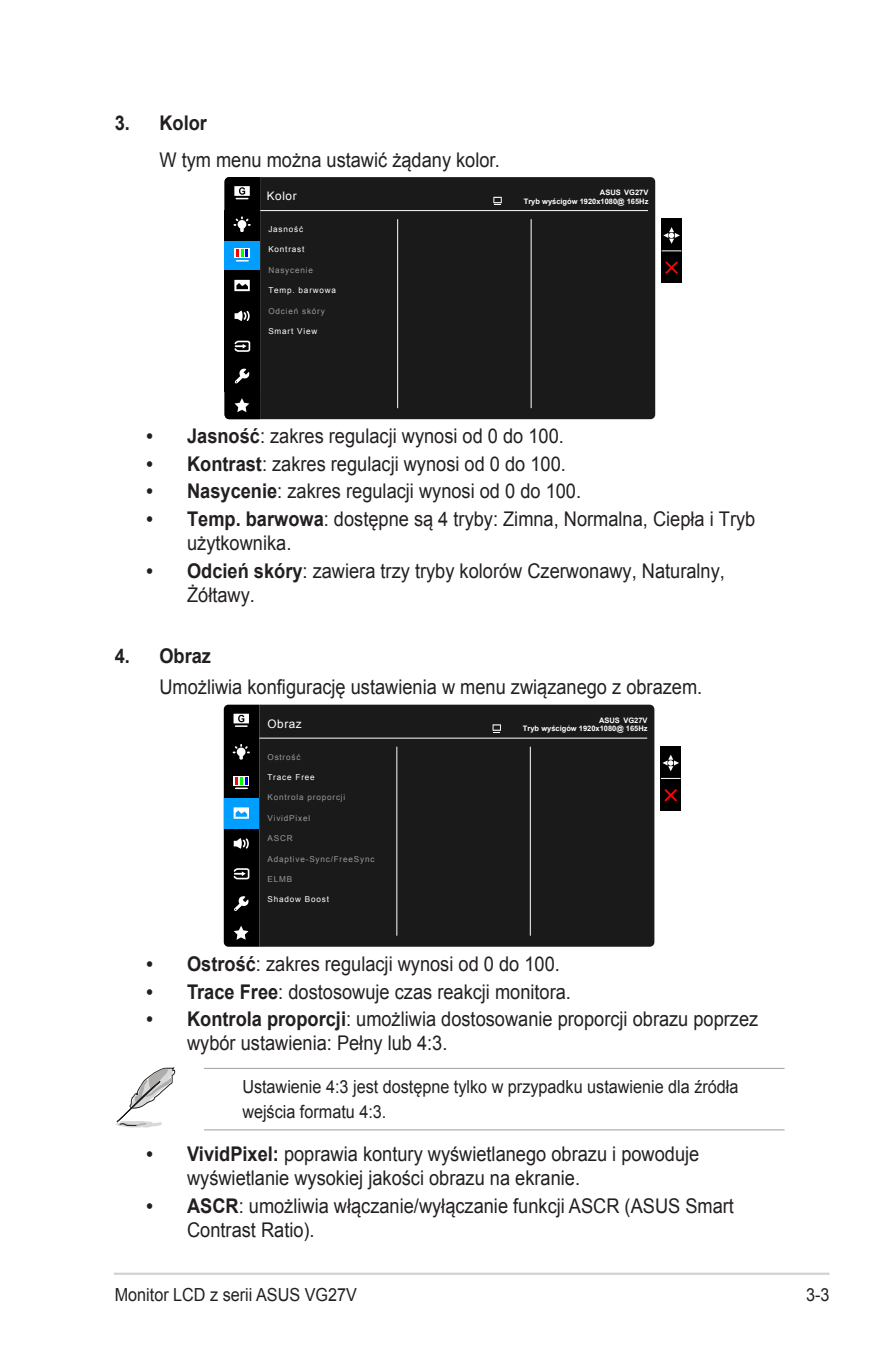
<style>
.page{position:relative;width:893px;height:1346px;background:#fff}
.page>*{position:absolute;margin:0;border:0;box-sizing:border-box;transform-origin:0 0}
.Bulleted_Text{font:20.25px/24.3px "Arial";color:#231f20;scale:.9 1}
.List{font:20.25px "Arial";color:#231f20;scale:.9 1}
.List_Bold{font:700 20.25px "Arial";color:#231f20;scale:.9 1}
.List-2{font:700 20.25px "Arial";color:#231f20;scale:.9 1}
.Message_List{font:18px/24.3px "Arial";color:#231f20;scale:.9 1}
.t1{font:11.7px "Arial";letter-spacing:.05em;color:#fff}
.t2{font:8.1px "Arial";letter-spacing:.1em;color:#999}
.t3{font:8.1px "Arial";letter-spacing:.1em;color:#fff}
.t4{font:700 7.42px/8.8px "Arial";color:#fff;text-align:right}
.s1{font-weight:700}
</style>
<div class="page">
<hr style="left:114px;top:1272px;width:715px;height:3px;background:#d1d2d4">
<hr style="left:204px;top:1068px;width:580px;height:1px;background:#a8a9ad">
<hr style="left:204px;top:1129px;width:580px;height:1px;background:#a8a9ad">
<div style="left:260px;top:177px;width:395px;height:242px;background:#1a1a1a"></div>
<hr style="left:260px;top:210px;width:388px;height:1px;background:#fff">
<hr style="left:397px;top:219px;width:1px;height:189px;background:#fff">
<hr style="left:531px;top:219px;width:1px;height:189px;background:#fff">
<svg style="left:225px;top:177px;width:35px;height:242px;background:#192832"></svg>
<div style="left:661px;top:219px;width:21px;height:64px;background:#000"></div>
<svg style="left:662px;top:250px;width:19px;height:1px"></svg>
<svg style="left:663px;top:227px;width:17px;height:17px"></svg>
<svg style="left:665px;top:261px;width:13px;height:13px"></svg>
<svg style="left:493px;top:197px;width:9px;height:6px"></svg>
<svg style="left:494px;top:198px;width:7px;height:7px"></svg>
<div style="left:259px;top:705px;width:395px;height:242px;background:#1a1a1a"></div>
<hr style="left:259px;top:738px;width:388px;height:1px;background:#fff">
<hr style="left:396px;top:747px;width:1px;height:189px;background:#fff">
<hr style="left:530px;top:747px;width:1px;height:189px;background:#fff">
<svg style="left:224px;top:705px;width:35px;height:242px;background:#192b36"></svg>
<div style="left:661px;top:746px;width:20px;height:65px;background:#000"></div>
<svg style="left:661px;top:778px;width:20px;height:1px"></svg>
<svg style="left:662px;top:754px;width:17px;height:17px"></svg>
<svg style="left:664px;top:789px;width:13px;height:12px"></svg>
<svg style="left:493px;top:724px;width:8px;height:7px"></svg>
<svg style="left:493px;top:725px;width:7px;height:8px"></svg>
<svg style="left:116px;top:1067px;width:59px;height:61px"></svg>
<p class="List_Bold" style="left:115px;top:109px;width:104px">3. Kolor</p>
<p class="List" style="left:159px;top:146px;width:380px">W tym menu można ustawić żądany kolor.</p>
<p class="t1" style="left:267px;top:188px;width:31px">Kolor</p>
<p class="t4" style="left:524px;top:188px;width:126px">ASUS VG27V<br>Tryb wyścigów 1920x1080@ 165Hz</p>
<p class="t3" style="left:268px;top:224px;width:36px">Jasność</p>
<p class="t3" style="left:268px;top:244px;width:38px">Kontrast</p>
<p class="t2" style="left:268px;top:265px;width:46px">Nasycenie</p>
<p class="t3" style="left:268px;top:285px;width:69px">Temp. barwowa</p>
<p class="t2" style="left:268px;top:305px;width:58px">Odcień skóry</p>
<p class="t3" style="left:268px;top:326px;width:51px">Smart View</p>
<p class="Bulleted_Text" style="left:147px;top:424px;width:465px"><span class="s1">• Jasność</span>: zakres regulacji wynosi od 0 do 100.</p>
<p class="Bulleted_Text" style="left:147px;top:452px;width:467px"><span class="s1">• Kontrast</span>: zakres regulacji wynosi od 0 do 100.</p>
<p class="Bulleted_Text" style="left:147px;top:479px;width:484px"><span class="s1">• Nasycenie</span>: zakres regulacji wynosi od 0 do 100.</p>
<p class="Bulleted_Text" style="left:187px;top:507px;width:633px;text-indent:-41px"><span class="s1">• Temp. barwowa</span>: dostępne są 4 tryby: Zimna, Normalna, Ciepła i Tryb użytkownika.</p>
<p class="Bulleted_Text" style="left:187px;top:559px;width:599px;text-indent:-40px"><span class="s1">• Odcień skóry</span>: zawiera trzy tryby kolorów Czerwonawy, Naturalny,<br>Żółtawy.</p>
<p class="List-2" style="left:115px;top:643px;width:109px">4. Obraz</p>
<p class="List" style="left:159px;top:674px;width:605px">Umożliwia konfigurację ustawienia w menu związanego z obrazem.</p>
<p class="t1" style="left:267px;top:716px;width:36px">Obraz</p>
<p class="t4" style="left:523px;top:716px;width:126px">ASUS VG27V<br>Tryb wyścigów 1920x1080@ 165Hz</p>
<p class="t2" style="left:267px;top:751px;width:35px">Ostrość</p>
<p class="t3" style="left:267px;top:772px;width:49px">Trace Free</p>
<p class="t2" style="left:267px;top:792px;width:79px">Kontrola proporcji</p>
<p class="t2" style="left:267px;top:812px;width:44px">VividPixel</p>
<p class="t2" style="left:267px;top:833px;width:27px">ASCR</p>
<p class="t2" style="left:267px;top:853px;width:108px">Adaptive-Sync/FreeSync</p>
<p class="t2" style="left:267px;top:874px;width:26px">ELMB</p>
<p class="t3" style="left:267px;top:894px;width:63px">Shadow Boost</p>
<p class="Bulleted_Text" style="left:147px;top:952px;width:461px"><span class="s1">• Ostrość</span>: zakres regulacji wynosi od 0 do 100.</p>
<p class="Bulleted_Text" style="left:147px;top:979px;width:473px"><span class="s1">• Trace Free</span>: dostosowuje czas reakcji monitora.</p>
<p class="Bulleted_Text" style="left:187px;top:1007px;width:636px;text-indent:-40px"><span class="s1">• Kontrola proporcji</span>: umożliwia dostosowanie proporcji obrazu poprzez wybór ustawienia: Pełny lub 4:3.</p>
<p class="Message_List" style="left:242px;top:1075px;width:553px">Ustawienie 4:3 jest dostępne tylko w przypadku ustawienie dla źródła wejścia formatu 4:3.</p>
<p class="Bulleted_Text" style="left:187px;top:1142px;width:571px;text-indent:-40px"><span class="s1">• VividPixel:</span> poprawia kontury wyświetlanego obrazu i powoduje wyświetlanie wysokiej jakości obrazu na ekranie.</p>
<p class="Bulleted_Text" style="left:187px;top:1194px;width:609px;text-indent:-40px"><span class="s1">• ASCR</span>: umożliwia włączanie/wyłączanie funkcji ASCR (ASUS Smart<br>Contrast Ratio).</p>
<p class="Message_List" style="left:115px;top:1282px;width:271px">Monitor LCD z serii ASUS VG27V</p>
<p class="Message_List" style="left:806px;top:1282px;width:28px">3-3</p>
</div>
